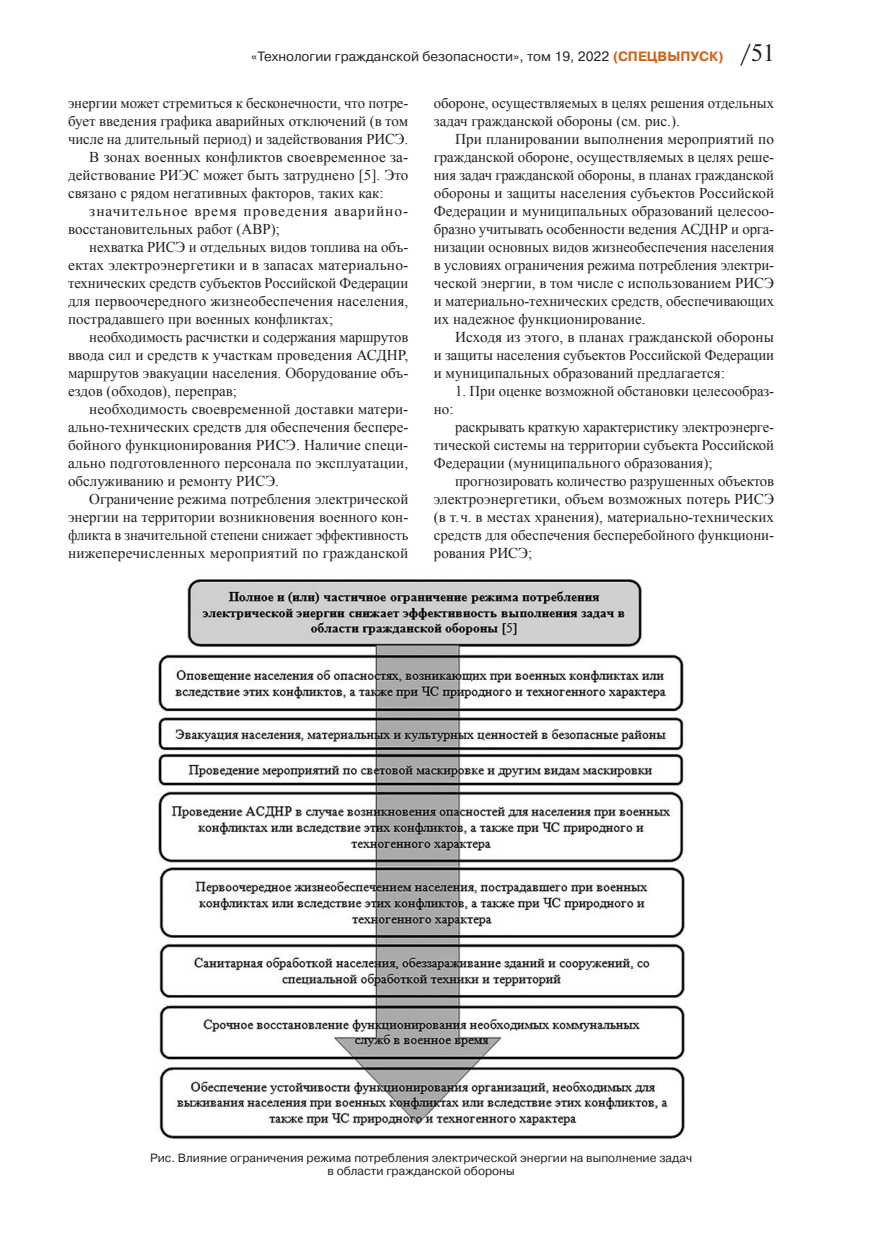
<style>
.page{position:relative;width:872px;height:1234px;background:#fff}
.page>*{position:absolute;margin:0;border:0;box-sizing:border-box;transform-origin:0 0}
.BODY{font:15px/18px "Times New Roman";color:#231f20;text-align:justify}
.BODY-2{font:15px/18px "Times New Roman";letter-spacing:.06em;color:#231f20}
.t1{font:13.5px "Pragmatica C";color:#231f20}
.PODRIS{font:12px "Pragmatica C";color:#231f20}
.s1{font-weight:700;color:#cd661d}
.s2{font-family:"Newton C";font-size:24px}
</style>
<div class="page">
<img style="left:158px;top:579px;width:527px;height:560px">
<p class="t1" style="left:251px;top:49px;width:525px">«Технологии гражданской безопасности», том 19, 2022 <span class="s1">(СПЕЦВЫПУСК)</span> <span class="s2">/51</span></p>
<p class="BODY" style="left:68px;top:94px;width:342px">энергии может стремиться к бесконечности, что потре&shy;бует введения графика аварийных отключений (в том числе на длительный период) и задействования РИСЭ.</p>
<p class="BODY" style="left:68px;top:148px;width:342px;text-indent:21px">В зонах военных конфликтов своевременное за&shy;действование РИЭС может быть затруднено [5]. Это связано с рядом негативных факторов, таких как:</p>
<p class="BODY-2" style="left:68px;top:202px;width:342px;text-indent:21px">значительное время проведения аварийно&shy;восстановительных работ (АВР);</p>
<p class="BODY" style="left:68px;top:238px;width:342px;text-indent:21px">нехватка РИСЭ и отдельных видов топлива на объ&shy;ектах электроэнергетики и в запасах материально&shy;технических средств субъектов Российской Федерации для первоочередного жизнеобеспечения населения, пострадавшего при военных конфликтах;</p>
<p class="BODY" style="left:68px;top:328px;width:342px;text-indent:21px">необходимость расчистки и содержания маршрутов ввода сил и средств к участкам проведения АСДНР, маршрутов эвакуации населения. Оборудование объ&shy;ездов (обходов), переправ;</p>
<p class="BODY" style="left:68px;top:400px;width:342px;text-indent:21px">необходимость своевременной доставки матери&shy;ально-технических средств для обеспечения беспере&shy;бойного функционирования РИСЭ. Наличие специ&shy;ально подготовленного персонала по эксплуатации, обслуживанию и ремонту РИСЭ.</p>
<p class="BODY" style="left:68px;top:490px;width:342px;text-indent:21px">Ограничение режима потребления электрической энергии на территории возникновения военного кон&shy;фликта в значительной степени снижает эффективность нижеперечисленных мероприятий по гражданской</p>
<p class="BODY" style="left:434px;top:94px;width:342px">обороне, осуществляемых в целях решения отдельных задач гражданской обороны (см. рис.).</p>
<p class="BODY" style="left:434px;top:130px;width:342px;text-indent:21px">При планировании выполнения мероприятий по гражданской обороне, осуществляемых в целях реше&shy;ния задач гражданской обороны, в планах гражданской обороны и защиты населения субъектов Российской Федерации и муниципальных образований целесоо&shy;бразно учитывать особенности ведения АСДНР и орга&shy;низации основных видов жизнеобеспечения населения в условиях ограничения режима потребления электри&shy;ческой энергии, в том числе с использованием РИСЭ и материально-технических средств, обеспечивающих их надежное функционирование.</p>
<p class="BODY" style="left:434px;top:328px;width:342px;text-indent:21px">Исходя из этого, в планах гражданской обороны и защиты населения субъектов Российской Федерации и муниципальных образований предлагается:</p>
<p class="BODY" style="left:455px;top:382px;width:320px">1. При оценке возможной обстановки целесообраз-</p>
<p class="BODY" style="left:434px;top:400px;width:21px">но:</p>
<p class="BODY" style="left:434px;top:418px;width:342px;text-indent:21px">раскрывать краткую характеристику электроэнерге&shy;тической системы на территории субъекта Российской Федерации (муниципального образования);</p>
<p class="BODY" style="left:434px;top:472px;width:342px;text-indent:21px">прогнозировать количество разрушенных объектов электроэнергетики, объем возможных потерь РИСЭ (в т. ч. в местах хранения), материально-технических средств для обеспечения бесперебойного функциони&shy;рования РИСЭ;</p>
<p class="PODRIS" style="left:150px;top:1150px;width:543px">Рис. Влияние ограничения режима потребления электрической энергии на выполнение задач</p>
<p class="PODRIS" style="left:327px;top:1164px;width:189px">в области гражданской обороны</p>
</div>
